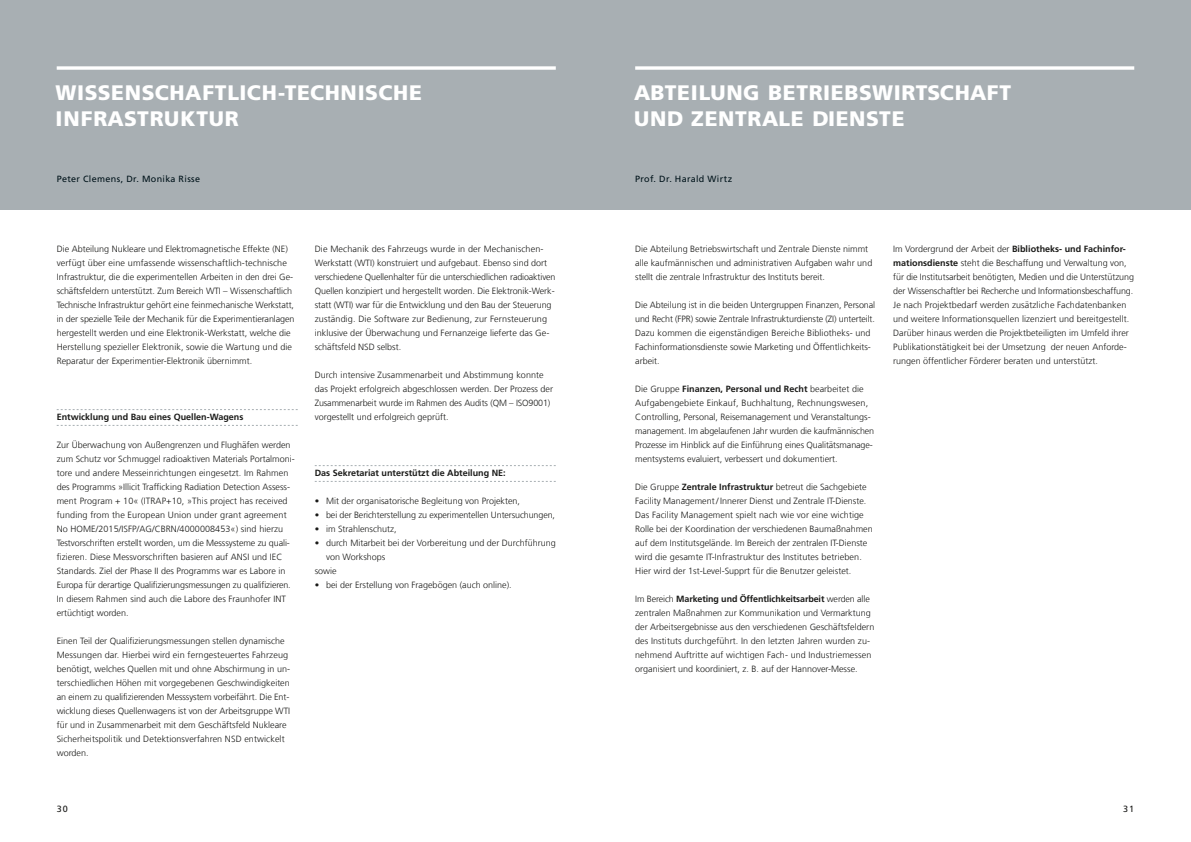
<style>
.page{position:relative;width:1191px;height:842px;background:#fff}
.page>*{position:absolute;margin:0;border:0;box-sizing:border-box;transform-origin:0 0}
._03_Überschrift_21pt{font:900 21px "Frutiger LT Com";letter-spacing:.03em;color:#fff}
._06_Copy_F-45_dt__V3{font:300 9px/14px "Frutiger LT Com";color:#1a1a18}
._06_Copy_F-45_dt{font:300 9px/14px "Frutiger LT Com";color:#1a1a18}
._06_Copy_F-45_m_Einz{font:300 9px/14px "Frutiger LT Com";color:#1a1a18}
._07_Zwischenüberschr{font:700 9px "Frutiger LT Com";color:#1a1a18}
.Name_Tiefschwarz_auf{font:9px "Frutiger LT Com";letter-spacing:.04em;color:#00131a}
._09_Pagina_links{font:9px "Frutiger LT Com";color:#1a1a18}
._10_Pagina_rechts{font:9px "Frutiger LT Com";color:#1a1a18}
.s1{font-weight:700}
</style>
<div class="page">
<div style="left:0;top:0;width:595px;height:210px;background:#a8afb3"></div>
<svg style="left:57px;top:66px;width:499px;height:4px;background:#f1f2f3"></svg>
<svg style="left:57px;top:409px;width:241px;height:1px"></svg>
<svg style="left:57px;top:425px;width:241px;height:1px"></svg>
<svg style="left:315px;top:465px;width:241px;height:1px"></svg>
<svg style="left:315px;top:481px;width:241px;height:1px"></svg>
<div style="left:595px;top:0;width:596px;height:210px;background:#a8afb3"></div>
<svg style="left:635px;top:66px;width:499px;height:4px;background:#f1f2f3"></svg>
<p class="_03_Überschrift_21pt" style="left:56px;top:80px;width:368px">WISSENSCHAFTLICH-TECHNISCHE</p>
<p class="_03_Überschrift_21pt" style="left:56px;top:106px;width:185px">INFRASTRUKTUR</p>
<p class="Name_Tiefschwarz_auf" style="left:57px;top:173px;width:145px">Peter Clemens, Dr. Monika Risse</p>
<p class="_06_Copy_F-45_dt__V3" style="left:57px;top:242px;width:239px">Die Abteilung Nukleare und Elektromagnetische Effekte (NE) verfügt über eine umfassende wissenschaftlich-technische Infrastruktur, die die experimentellen Arbeiten in den drei Ge&shy;schäftsfeldern unterstützt. Zum Bereich WTI – Wissenschaftlich Technische Infrastruktur gehört eine feinmechanische Werkstatt, in der spezielle Teile der Mechanik für die Experimentieranlagen hergestellt werden und eine Elektronik-Werkstatt, welche die Herstellung spezieller Elektronik, sowie die Wartung und die Reparatur der Experimentier-Elektronik übernimmt.</p>
<p class="_07_Zwischenüberschr" style="left:57px;top:412px;width:188px">Entwicklung und Bau eines Quellen-Wagens</p>
<p class="_06_Copy_F-45_dt__V3" style="left:57px;top:438px;width:239px">Zur Überwachung von Außengrenzen und Flughäfen werden zum Schutz vor Schmuggel radioaktiven Materials Portalmoni&shy;tore und andere Messeinrichtungen eingesetzt. Im Rahmen des Programms »Illicit Trafficking Radiation Detection Assess&shy;ment Program + 10« (ITRAP+10, »This project has received funding from the European Union under grant agreement No HOME/2015/ISFP/AG/CBRN/4000008453«) sind hierzu Testvorschriften erstellt worden, um die Messsysteme zu quali&shy;fizieren. Diese Messvorschriften basieren auf ANSI und IEC Standards. Ziel der Phase II des Programms war es Labore in Europa für derartige Qualifizierungsmessungen zu qualifizieren.<br>In diesem Rahmen sind auch die Labore des Fraunhofer INT ertüchtigt worden.</p>
<p class="_06_Copy_F-45_dt__V3" style="left:57px;top:634px;width:235px">Einen Teil der Qualifizierungsmessungen stellen dynamische Messungen dar. Hierbei wird ein ferngesteuertes Fahrzeug benötigt, welches Quellen mit und ohne Abschirmung in un&shy;terschiedlichen Höhen mit vorgegebenen Geschwindigkeiten an einem zu qualifizierenden Messsystem vorbeifährt. Die Ent&shy;wicklung dieses Quellenwagens ist von der Arbeitsgruppe WTI für und in Zusammenarbeit mit dem Geschäftsfeld Nukleare Sicherheitspolitik und Detektionsverfahren NSD entwickelt worden.</p>
<p class="_06_Copy_F-45_dt__V3" style="left:315px;top:242px;width:242px">Die Mechanik des Fahrzeugs wurde in der Mechanischen-Werkstatt (WTI) konstruiert und aufgebaut. Ebenso sind dort verschiedene Quellenhalter für die unterschiedlichen radioaktiven Quellen konzipiert und hergestellt worden. Die Elektronik-Werk&shy;statt (WTI) war für die Entwicklung und den Bau der Steuerung zuständig. Die Software zur Bedienung, zur Fernsteuerung inklusive der Überwachung und Fernanzeige lieferte das Ge&shy;schäftsfeld NSD selbst.</p>
<p class="_06_Copy_F-45_dt__V3" style="left:315px;top:368px;width:240px">Durch intensive Zusammenarbeit und Abstimmung konnte das Projekt erfolgreich abgeschlossen werden. Der Prozess der Zusammenarbeit wurde im Rahmen des Audits (QM – ISO9001) vorgestellt und erfolgreich geprüft.</p>
<p class="_07_Zwischenüberschr" style="left:315px;top:468px;width:192px">Das Sekretariat unterstützt die Abteilung NE:</p>
<p class="_06_Copy_F-45_m_Einz" style="left:315px;top:494px;width:207px">• Mit der organisatorische Begleitung von Projekten,</p>
<p class="_06_Copy_F-45_m_Einz" style="left:315px;top:508px;width:242px">• bei der Berichterstellung zu experimentellen Untersuchungen,</p>
<p class="_06_Copy_F-45_m_Einz" style="left:315px;top:522px;width:83px">• im Strahlenschutz,</p>
<p class="_06_Copy_F-45_m_Einz" style="left:326px;top:536px;width:231px;text-indent:-11px">• durch Mitarbeit bei der Vorbereitung und der Durchführung von Workshops</p>
<p class="_06_Copy_F-45_m_Einz" style="left:315px;top:564px;width:24px">sowie</p>
<p class="_06_Copy_F-45_m_Einz" style="left:315px;top:578px;width:198px">• bei der Erstellung von Fragebögen (auch online).</p>
<p class="_03_Überschrift_21pt" style="left:634px;top:80px;width:378px">ABTEILUNG BETRIEBSWIRTSCHAFT</p>
<p class="_03_Überschrift_21pt" style="left:634px;top:106px;width:272px">UND ZENTRALE DIENSTE</p>
<p class="Name_Tiefschwarz_auf" style="left:635px;top:173px;width:99px">Prof. Dr. Harald Wirtz</p>
<p class="_06_Copy_F-45_dt__V3" style="left:635px;top:242px;width:239px">Die Abteilung Betriebswirtschaft und Zentrale Dienste nimmt alle kaufmännischen und administrativen Aufgaben wahr und stellt die zentrale Infrastruktur des Instituts bereit.</p>
<p class="_06_Copy_F-45_dt__V3" style="left:635px;top:298px;width:241px">Die Abteilung ist in die beiden Untergruppen Finanzen, Personal und Recht (FPR) sowie Zentrale Infrastrukturdienste (ZI) unterteilt.<br>Dazu kommen die eigenständigen Bereiche Bibliotheks- und Fachinformationsdienste sowie Marketing und Öffentlichkeits&shy;arbeit.</p>
<p class="_06_Copy_F-45_dt" style="left:635px;top:382px;width:237px">Die Gruppe <span class="s1">Finanzen, Personal und Recht</span> bearbeitet die<br>Aufgabengebiete Einkauf, Buchhaltung, Rechnungswesen,<br>Controlling, Personal, Reisemanagement und Veranstaltungs-</p>
<p class="_06_Copy_F-45_dt" style="left:635px;top:424px;width:240px">management. Im abgelaufenen Jahr wurden die kaufmännischen<br>Prozesse im Hinblick auf die Einführung eines Qualitätsmanage&shy;mentsystems evaluiert, verbessert und dokumentiert.</p>
<p class="_06_Copy_F-45_dt" style="left:635px;top:480px;width:239px">Die Gruppe <span class="s1">Zentrale Infrastruktur</span> betreut die Sachgebiete Facility Management / Innerer Dienst und Zentrale IT-Dienste.<br>Das Facility Management spielt nach wie vor eine wichtige Rolle bei der Koordination der verschiedenen Baumaßnahmen auf dem Institutsgelände. Im Bereich der zentralen IT-Dienste wird die gesamte IT-Infrastruktur des Institutes betrieben.<br>Hier wird der 1st-Level-Supprt für die Benutzer geleistet.</p>
<p class="_06_Copy_F-45_dt" style="left:635px;top:592px;width:241px">Im Bereich <span class="s1">Marketing und Öffentlichkeitsarbeit</span> werden alle zentralen Maßnahmen zur Kommunikation und Vermarktung der Arbeitsergebnisse aus den verschiedenen Geschäftsfeldern des Instituts durchgeführt. In den letzten Jahren wurden zu&shy;nehmend Auftritte auf wichtigen Fach- und Industriemessen organisiert und koordiniert, z. B. auf der Hannover-Messe.</p>
<p class="_06_Copy_F-45_dt" style="left:893px;top:242px;width:242px">Im Vordergrund der Arbeit der <span class="s1">Bibliotheks- und Fachinfor&shy;mationsdienste</span> steht die Beschaffung und Verwaltung von, für die Institutsarbeit benötigten, Medien und die Unterstützung der Wissenschaftler bei Recherche und Informationsbeschaffung.<br>Je nach Projektbedarf werden zusätzliche Fachdatenbanken und weitere Informationsquellen lizenziert und bereitgestellt.<br>Darüber hinaus werden die Projektbeteiligten im Umfeld ihrer Publikationstätigkeit bei der Umsetzung der neuen Anforde&shy;rungen öffentlicher Förderer beraten und unterstützt.</p>
<p class="_09_Pagina_links" style="left:57px;top:804px;width:13px">30</p>
<p class="_10_Pagina_rechts" style="left:1123px;top:804px;width:13px">31</p>
</div>
